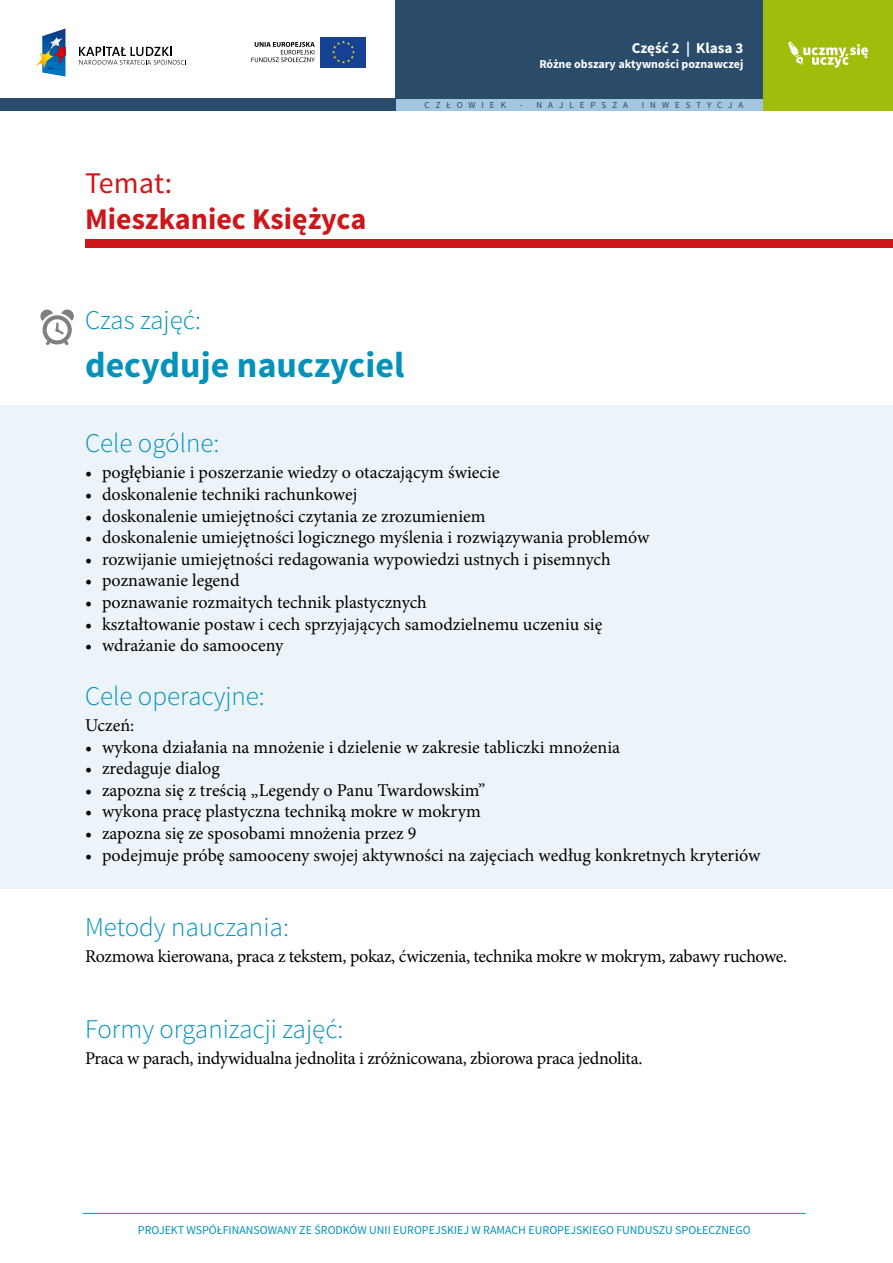
<style>
.page{position:relative;width:893px;height:1263px;background:#fff}
.page>*{position:absolute;margin:0;border:0;box-sizing:border-box;transform-origin:0 0}
.t1{font:700 36px "Source Sans Pro";color:#0592ba}
.t2{font:700 30px "Source Sans Pro";color:#cd171a}
.t3{font:30px "Source Sans Pro";color:#cd171a}
.t4{font:300 27px "Source Sans Pro";color:#0592ba}
.t5{font:18px "Minion Pro";color:#000}
.t6{font:18px "Minion Pro";letter-spacing:-.02em;color:#000}
.t7{font:700 15px "Source Sans Pro";color:#fff}
.t8{font:12px "Source Sans Pro";color:#0592ba}
.t9{font:700 12px "Source Sans Pro";color:#fff}
.t10{font:9px "Source Sans Pro";letter-spacing:.67em;color:#2a4b6a}
</style>
<div class="page">
<div style="left:395px;top:99px;width:368px;height:12px;background:#a2c6dd"></div>
<div style="left:0;top:99px;width:395px;height:12px;background:#2a4b6a"></div>
<div style="left:763px;top:0;width:130px;height:111px;background:#a2bc0c"></div>
<div style="left:395px;top:0;width:368px;height:99px;background:#2a4b6a"></div>
<svg style="left:788px;top:42px;width:80px;height:26px"></svg>
<hr style="left:83px;top:1213px;width:723px;height:1px;background:#0592ba">
<svg style="left:79px;top:47px;width:107px;height:18px"></svg>
<svg style="left:36px;top:28px;width:29px;height:49px"></svg>
<div style="left:320px;top:37px;width:46px;height:30px;background:#164194"></div>
<svg style="left:332px;top:40px;width:23px;height:24px"></svg>
<svg style="left:251px;top:42px;width:64px;height:20px"></svg>
<div style="left:85px;top:239px;width:808px;height:9px;background:#cd171a"></div>
<div style="left:0;top:405px;width:893px;height:484px;background:#edf4f9"></div>
<svg style="left:40px;top:309px;width:34px;height:36px"></svg>
<p class="t7" style="left:632px;top:39px;width:113px">Część 2 | Klasa 3</p>
<p class="t9" style="left:539px;top:56px;width:206px">Różne obszary aktywności poznawczej</p>
<h2 class="t3" style="left:85px;top:164px;width:89px">Temat:</h2>
<h2 class="t2" style="left:85px;top:199px;width:283px">Mieszkaniec Księżyca</h2>
<p class="t10" style="left:425px;top:100px;width:83px">CZŁOWIEK</p>
<p class="t10" style="left:520px;top:100px;width:110px">- NAJLEPSZA</p>
<p class="t10" style="left:642px;top:100px;width:103px">INWESTYCJA</p>
<h3 class="t4" style="left:85px;top:304px;width:117px">Czas zajęć:</h3>
<h1 class="t1" style="left:85px;top:342px;width:321px">decyduje nauczyciel</h1>
<h3 class="t4" style="left:85px;top:427px;width:136px">Cele ogólne:</h3>
<p class="t5" style="left:85px;top:460px;width:416px">• pogłębianie i poszerzanie wiedzy o otaczającym świecie</p>
<p class="t5" style="left:85px;top:482px;width:274px">• doskonalenie techniki rachunkowej</p>
<p class="t5" style="left:85px;top:504px;width:402px">• doskonalenie umiejętności czytania ze zrozumieniem</p>
<p class="t5" style="left:85px;top:525px;width:566px">• doskonalenie umiejętności logicznego myślenia i rozwiązywania problemów</p>
<p class="t5" style="left:85px;top:547px;width:527px">• rozwijanie umiejętności redagowania wypowiedzi ustnych i pisemnych</p>
<p class="t5" style="left:85px;top:568px;width:156px">• poznawanie legend</p>
<p class="t5" style="left:85px;top:590px;width:343px">• poznawanie rozmaitych technik plastycznych</p>
<p class="t5" style="left:85px;top:612px;width:519px">• kształtowanie postaw i cech sprzyjających samodzielnemu uczeniu się</p>
<p class="t5" style="left:85px;top:633px;width:200px">• wdrażanie do samooceny</p>
<h3 class="t4" style="left:85px;top:680px;width:181px">Cele operacyjne:</h3>
<p class="t5" style="left:85px;top:713px;width:51px">Uczeń:</p>
<p class="t5" style="left:85px;top:735px;width:537px">• wykona działania na mnożenie i dzielenie w zakresie tabliczki mnożenia</p>
<p class="t5" style="left:85px;top:756px;width:136px">• zredaguje dialog</p>
<p class="t5" style="left:85px;top:778px;width:402px">• zapozna się z treścią „Legendy o Panu Twardowskim”</p>
<p class="t5" style="left:85px;top:800px;width:397px">• wykona pracę plastyczna techniką mokre w mokrym</p>
<p class="t5" style="left:85px;top:821px;width:333px">• zapozna się ze sposobami mnożenia przez 9</p>
<p class="t5" style="left:85px;top:843px;width:677px">• podejmuje próbę samooceny swojej aktywności na zajęciach według konkretnych kryteriów</p>
<h3 class="t4" style="left:85px;top:911px;width:205px">Metody nauczania:</h3>
<p class="t6" style="left:85px;top:944px;width:704px">Rozmowa kierowana, praca z tekstem, pokaz, ćwiczenia, technika mokre w mokrym, zabawy ruchowe.</p>
<h3 class="t4" style="left:85px;top:1012px;width:260px">Formy organizacji zajęć:</h3>
<p class="t6" style="left:85px;top:1046px;width:559px">Praca w parach, indywidualna jednolita i zróżnicowana, zbiorowa praca jednolita.</p>
<p class="t8" style="left:138px;top:1222px;width:614px">PROJEKT WSPÓŁFINANSOWANY ZE ŚRODKÓW UNII EUROPEJSKIEJ W RAMACH EUROPEJSKIEGO FUNDUSZU SPOŁECZNEGO</p>
</div>
